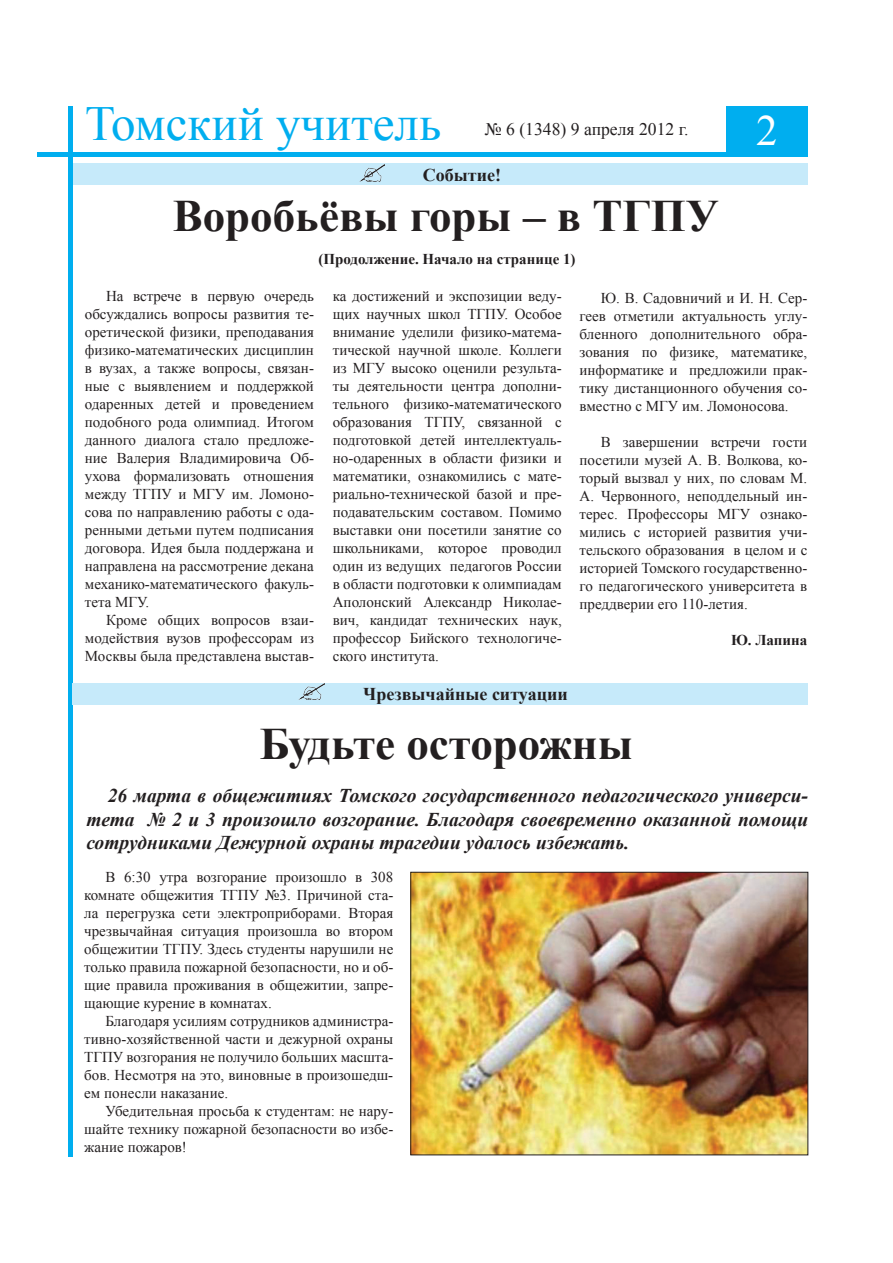
<style>
.page{position:relative;width:893px;height:1263px;background:#fff}
.page>*{position:absolute;margin:0;border:0;box-sizing:border-box;transform-origin:0 0}
.t1{font:49.05px "Times New Roman";color:#00aeef}
.t2{font:700 45px "Times New Roman";color:#231f20}
.t3{font:43.2px "Times New Roman";color:#fff}
.t4{font:italic 700 19.5px/23.4px "Times New Roman";color:#231f20;text-align:justify}
.t5{font:700 18px "Times New Roman";color:#231f20}
.t6{font:17.7px "Times New Roman";color:#231f20}
.t7{font:15px/18px "Times New Roman";color:#231f20;text-align:justify}
.t8{font:700 15px "Times New Roman";color:#231f20}
</style>
<div class="page">
<div style="left:68px;top:163px;width:740px;height:21px;background:#c6eafa"></div>
<hr style="left:38px;top:152px;width:770px;height:4px;background:#00aeef">
<div style="left:726px;top:106px;width:82px;height:50px;background:#00aeef"></div>
<hr style="left:68px;top:106px;width:4px;height:1051px;background:#00aeef">
<img style="left:360px;top:165px;width:25px;height:16px">
<div style="left:72px;top:683px;width:736px;height:21px;background:#c6eafa"></div>
<img style="left:299px;top:683px;width:25px;height:17px">
<img style="left:412px;top:874px;width:394px;height:279px">
<div style="left:410px;top:872px;width:398px;height:283px;border:1px solid #231f20"></div>
<h1 class="t1" style="left:85px;top:91px;width:358px">Томский учитель</h1>
<p class="t6" style="left:485px;top:117px;width:205px">№ 6 (1348) 9 апреля 2012 г.</p>
<p class="t3" style="left:756px;top:101px;width:23px">2</p>
<p class="t5" style="left:423px;top:163px;width:80px">Событие!</p>
<p class="t2" style="left:173px;top:184px;width:548px">Воробьёвы горы – в ТГПУ</p>
<p class="t8" style="left:318px;top:249px;width:259px">(Продолжение. Начало на странице 1)</p>
<p class="t7" style="left:580px;top:289px;width:229px;text-indent:21px">Ю. В. Садовничий и И. Н. Сер&shy;геев отметили актуальность углу&shy;бленного дополнительного обра&shy;зования по физике, математике, информатике и предложили прак&shy;тику дистанционного обучения со&shy;вместно с МГУ им. Ломоносова.</p>
<p class="t7" style="left:580px;top:433px;width:229px;text-indent:21px">В завершении встречи гости посетили музей А. В. Волкова, ко&shy;торый вызвал у них, по словам М.<br>А. Червонного, неподдельный ин&shy;терес. Профессоры МГУ ознако&shy;мились с историей развития учи&shy;тельского образования в целом и с историей Томского государственно&shy;го педагогического университета в преддверии его 110-летия.</p>
<p class="t8" style="left:731px;top:629px;width:78px">Ю. Лапина</p>
<p class="t7" style="left:333px;top:286px;width:230px">ка достижений и экспозиции веду&shy;щих научных школ ТГПУ. Особое внимание уделили физико-матема&shy;тической научной школе. Коллеги из МГУ высоко оценили результа&shy;ты деятельности центра дополни&shy;тельного физико-математического образования ТГПУ, связанной с подготовкой детей интеллектуаль&shy;но-одаренных в области физики и математики, ознакомились с мате&shy;риально-технической базой и пре&shy;подавательским составом. Помимо выставки они посетили занятие со школьниками, которое проводил один из ведущих педагогов России в области подготовки к олимпиадам Аполонский Александр Николае&shy;вич, кандидат технических наук, профессор Бийского технологиче&shy;ского института.</p>
<p class="t7" style="left:85px;top:286px;width:231px;text-indent:21px">На встрече в первую очередь обсуждались вопросы развития те&shy;оретической физики, преподавания физико-математических дисциплин в вузах, а также вопросы, связан&shy;ные с выявлением и поддержкой одаренных детей и проведением подобного рода олимпиад. Итогом данного диалога стало предложе&shy;ние Валерия Владимировича Об&shy;ухова формализовать отношения между ТГПУ и МГУ им. Ломоно&shy;сова по направлению работы с ода&shy;ренными детьми путем подписания договора. Идея была поддержана и направлена на рассмотрение декана механико-математического факуль&shy;тета МГУ.</p>
<p class="t7" style="left:85px;top:610px;width:231px;text-indent:21px">Кроме общих вопросов взаи&shy;модействия вузов профессорам из Москвы была представлена выстав-</p>
<p class="t5" style="left:363px;top:681px;width:206px">Чрезвычайные ситуации</p>
<p class="t2" style="left:260px;top:712px;width:375px">Будьте осторожны</p>
<p class="t4" style="left:86px;top:783px;width:723px;text-indent:21px">26 марта в общежитиях Томского государственного педагогического универси&shy;тета № 2 и 3 произошло возгорание. Благодаря своевременно оказанной помощи сотрудниками Дежурной охраны трагедии удалось избежать.</p>
<p class="t7" style="left:84px;top:868px;width:311px;text-indent:21px">В 6:30 утра возгорание произошло в 308 комнате общежития ТГПУ №3. Причиной ста&shy;ла перегрузка сети электроприборами. Вторая чрезвычайная ситуация произошла во втором общежитии ТГПУ. Здесь студенты нарушили не только правила пожарной безопасности, но и об&shy;щие правила проживания в общежитии, запре&shy;щающие курение в комнатах.</p>
<p class="t7" style="left:84px;top:1012px;width:311px;text-indent:21px">Благодаря усилиям сотрудников администра&shy;тивно-хозяйственной части и дежурной охраны ТГПУ возгорания не получило больших масшта&shy;бов. Несмотря на это, виновные в произошедш&shy;ем понесли наказание.</p>
<p class="t7" style="left:84px;top:1102px;width:311px;text-indent:21px">Убедительная просьба к студентам: не нару&shy;шайте технику пожарной безопасности во избе&shy;жание пожаров!</p>
</div>
